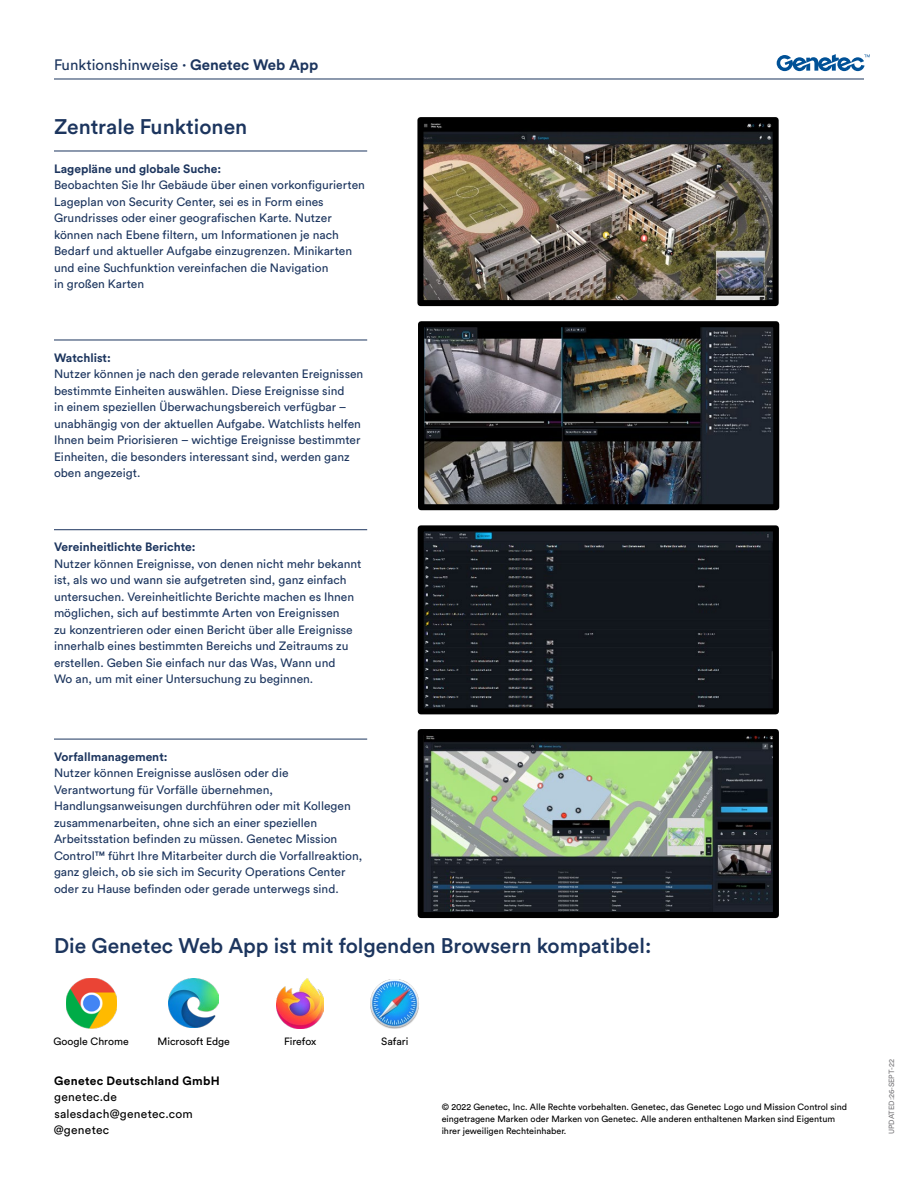
<style>
.page{position:relative;width:918px;height:1188px;background:#fff}
.page>*{position:absolute;margin:0;border:0;box-sizing:border-box;transform-origin:0 0}
.Section_Heading_-_No{font:500 21px "Circular Pro";color:#1c355e}
.Document_Type{font:15px "Circular Pro";color:#1c355e}
.Key_benefits_List{font:12px/16.5px "Circular Pro";color:#1c355e}
.Contact_Info_Text{font:12px "Circular Pro";letter-spacing:.02em;color:#000}
.Contact_Info_Heading{font:700 12px "Circular Pro";letter-spacing:.025em;color:#000}
.Body_Text{font:10.5px "Circular Pro";color:#000}
.Copyright{font:9px/12px "Circular Pro";color:#000}
.DOC_CODE{font:7.5px "Circular Pro";color:#78777a}
.s1{font-weight:700}
</style>
<div class="page">
<hr style="left:54px;top:79px;width:810px;height:1px;background:#1c355e">
<svg style="left:777px;top:54px;width:93px;height:17px"></svg>
<hr style="left:54px;top:151px;width:313px;height:1px;background:#1c355e">
<img style="left:424px;top:124px;width:348px;height:175px">
<div style="left:417px;top:117px;width:362px;height:189px;border:6px solid #000"></div>
<img style="left:425px;top:328px;width:347px;height:175px">
<div style="left:418px;top:321px;width:361px;height:189px;border:6px solid #000"></div>
<img style="left:425px;top:532px;width:347px;height:175px">
<div style="left:418px;top:525px;width:361px;height:189px;border:6px solid #000"></div>
<img style="left:425px;top:736px;width:347px;height:175px">
<div style="left:418px;top:729px;width:361px;height:189px;border:6px solid #000"></div>
<hr style="left:54px;top:340px;width:313px;height:1px;background:#1c355e">
<hr style="left:54px;top:529px;width:313px;height:1px;background:#1c355e">
<hr style="left:54px;top:739px;width:313px;height:1px;background:#1c355e">
<img style="left:66px;top:978px;width:51px;height:50px">
<img style="left:169px;top:978px;width:49px;height:50px">
<img style="left:276px;top:979px;width:48px;height:49px">
<img style="left:370px;top:979px;width:49px;height:49px">
<p class="Document_Type" style="left:54px;top:55px;width:266px">Funktionshinweise <span class="s1">· Genetec Web App</span></p>
<p class="Section_Heading_-_No" style="left:54px;top:112px;width:195px">Zentrale Funktionen</p>
<p class="Key_benefits_List" style="left:54px;top:160px;width:312px"><span class="s1">Lagepläne und globale Suche:<br></span>Beobachten Sie Ihr Gebäude über einen vorkonfigurierten Lageplan von Security Center, sei es in Form eines Grundrisses oder einer geografischen Karte. Nutzer können nach Ebene filtern, um Informationen je nach Bedarf und aktueller Aufgabe einzugrenzen. Minikarten und eine Suchfunktion vereinfachen die Navigation<br>in großen Karten</p>
<p class="Key_benefits_List" style="left:54px;top:349px;width:311px"><span class="s1">Watchlist:<br></span>Nutzer können je nach den gerade relevanten Ereignissen bestimmte Einheiten auswählen. Diese Ereignisse sind<br>in einem speziellen Überwachungsbereich verfügbar – unabhängig von der aktuellen Aufgabe. Watchlists helfen Ihnen beim Priorisieren – wichtige Ereignisse bestimmter Einheiten, die besonders interessant sind, werden ganz oben angezeigt.</p>
<p class="Key_benefits_List" style="left:54px;top:538px;width:309px"><span class="s1">Vereinheitlichte Berichte:<br></span>Nutzer können Ereignisse, von denen nicht mehr bekannt ist, als wo und wann sie aufgetreten sind, ganz einfach untersuchen. Vereinheitlichte Berichte machen es Ihnen möglichen, sich auf bestimmte Arten von Ereignissen<br>zu konzentrieren oder einen Bericht über alle Ereignisse innerhalb eines bestimmten Bereichs und Zeitraums zu erstellen. Geben Sie einfach nur das Was, Wann und<br>Wo an, um mit einer Untersuchung zu beginnen.</p>
<p class="Key_benefits_List" style="left:54px;top:748px;width:310px"><span class="s1">Vorfallmanagement:<br></span>Nutzer können Ereignisse auslösen oder die Verantwortung für Vorfälle übernehmen, Handlungsanweisungen durchführen oder mit Kollegen zusammenarbeiten, ohne sich an einer speziellen Arbeitsstation befinden zu müssen. Genetec Mission Control™ führt Ihre Mitarbeiter durch die Vorfallreaktion, ganz gleich, ob sie sich im Security Operations Center oder zu Hause befinden oder gerade unterwegs sind.</p>
<p class="Section_Heading_-_No" style="left:54px;top:931px;width:599px">Die Genetec Web App ist mit folgenden Browsern kompatibel:</p>
<p class="Body_Text" style="left:54px;top:1034px;width:77px">Google Chrome</p>
<p class="Body_Text" style="left:158px;top:1034px;width:74px">Microsoft Edge</p>
<p class="Body_Text" style="left:284px;top:1034px;width:34px">Firefox</p>
<p class="Body_Text" style="left:381px;top:1034px;width:29px">Safari</p>
<p class="Contact_Info_Heading" style="left:54px;top:1072px;width:167px">Genetec Deutschland GmbH</p>
<p class="Contact_Info_Text" style="left:54px;top:1089px;width:64px">genetec.de</p>
<p class="Contact_Info_Text" style="left:54px;top:1105px;width:140px">salesdach@genetec.com</p>
<p class="Contact_Info_Text" style="left:54px;top:1122px;width:57px">@genetec</p>
<p class="Copyright" style="left:442px;top:1101px;width:407px">© 2022 Genetec, Inc. Alle Rechte vorbehalten. Genetec, das Genetec Logo und Mission Control sind eingetragene Marken oder Marken von Genetec. Alle anderen enthaltenen Marken sind Eigentum ihrer jeweiligen Rechteinhaber.</p>
<p class="DOC_CODE" style="left:886px;top:1134px;width:76px;rotate:-90deg">UPDATED:26-SEPT-22</p>
</div>
